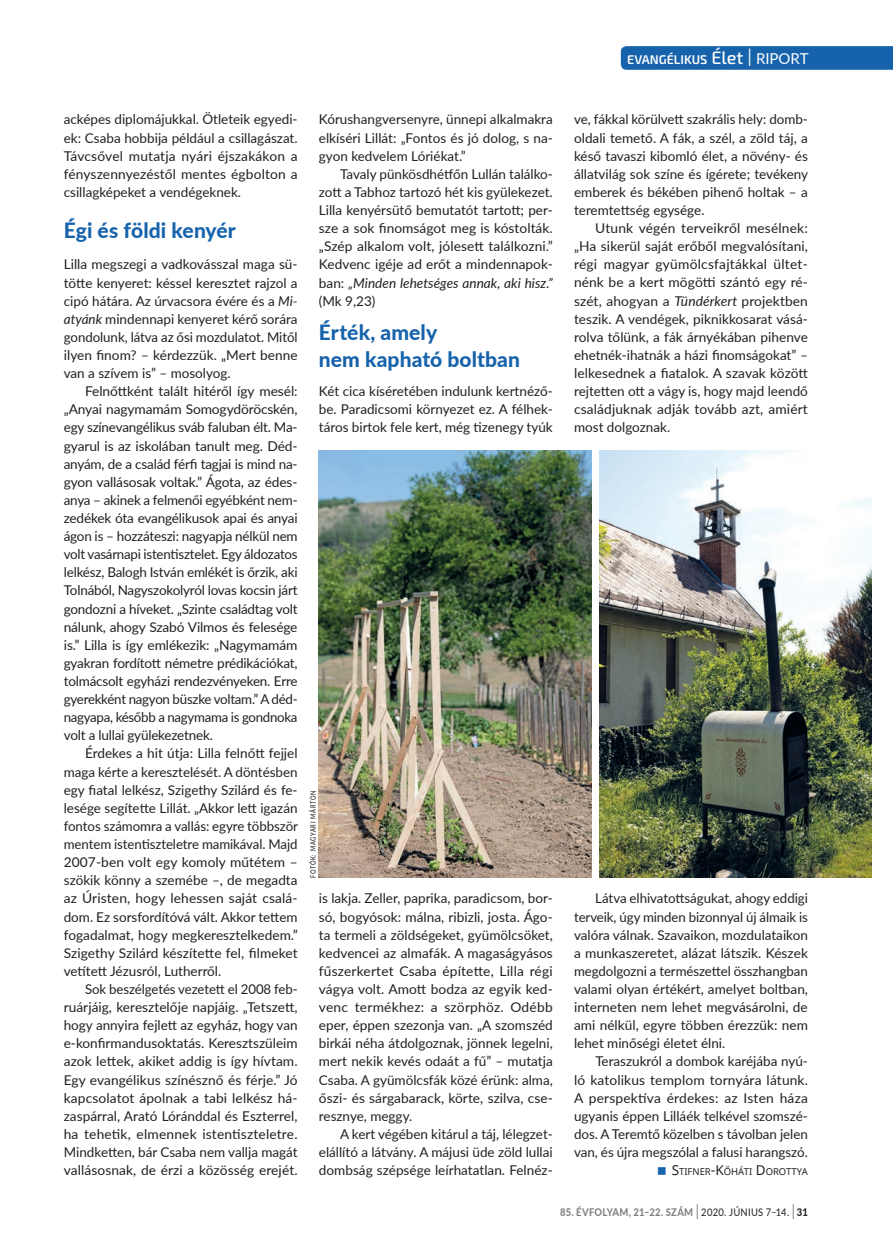
<style>
.page{position:relative;width:893px;height:1255px;background:#fff}
.page>*{position:absolute;margin:0;border:0;box-sizing:border-box;transform-origin:0 0}
.t1{font:800 21px/27px "Lato";letter-spacing:.005em;color:#1663ac}
.t2{font:13.5px/18.1px "Lato";color:#231f20;text-align:justify}
.t3{font:600 12.6px "Exo 2";color:#fff}
.t4{font:800 10.5px "Lato";letter-spacing:.025em;color:#808285;scale:.9 1}
.t5{font:9.45px "Noto Sans";color:#231f20}
.t6{font:500 7.5px "Lato";letter-spacing:.125em;color:#231f20;scale:.75 1}
.s1{font-weight:500;font-size:18px}
.s2{font-weight:300;font-size:25.2px}
.s3{font-family:"Lato";font-weight:400;font-size:15px}
.s4{font-style:italic}
.s5{font-size:13.5px}
.s6{font-weight:300;font-size:21px;color:#231f20}
.s7{font-weight:400;color:#231f20}
.s8{color:#231f20}
</style>
<div class="page">
<svg style="left:621px;top:46px;width:272px;height:24px;background:#1a65ad"></svg>
<img style="left:600px;top:450px;width:272px;height:427px">
<img style="left:319px;top:450px;width:272px;height:427px">
<p class="t3" style="left:627px;top:52px;width:183px">EVANGÉLIKUS <span class="s1">Élet</span> <span class="s2">I</span> <span class="s3">RIPORT</span></p>
<p class="t2" style="left:64px;top:110px;width:235px">acképes diplomájukkal. Ötleteik egyedi&shy;ek: Csaba hobbija például a csillagászat.<br>Távcsővel mutatja nyári éjszakákon a fényszennyezéstől mentes égbolton a csillagképeket a vendégeknek.</p>
<h1 class="t1" style="left:64px;top:215px;width:174px">Égi és földi kenyér</h1>
<p class="t2" style="left:64px;top:255px;width:235px">Lilla megszegi a vadkovásszal maga sü&shy;tötte kenyeret: késsel keresztet rajzol a cipó hátára. Az úrvacsora évére és a <span class="s4">Mi&shy;atyánk</span> mindennapi kenyeret kérő sorára gondolunk, látva az ősi mozdulatot. Mitől ilyen finom? – kérdezzük. „Mert benne van a szívem is” – mosolyog.</p>
<p class="t2" style="left:64px;top:381px;width:235px;text-indent:21px">Felnőttként talált hitéről így mesél: „Anyai nagymamám Somogydöröcskén, egy színevangélikus sváb faluban élt. Ma&shy;gyarul is az iskolában tanult meg. Déd&shy;anyám, de a család férfi tagjai is mind na&shy;gyon vallásosak voltak.” Ágota, az édes&shy;anya – akinek a felmenői egyébként nem&shy;zedékek óta evangélikusok apai és anyai ágon is – hozzáteszi: nagyapja nélkül nem volt vasárnapi istentisztelet. Egy áldozatos lelkész, Balogh István emlékét is őrzik, aki Tolnából, Nagyszokolyról lovas kocsin járt gondozni a híveket. „Szinte családtag volt nálunk, ahogy Szabó Vilmos és felesége is.” Lilla is így emlékezik: „Nagymamám gyakran fordított németre prédikációkat, tolmácsolt egyházi rendezvényeken. Erre gyerekként nagyon büszke voltam.” A déd&shy;nagyapa, később a nagymama is gondnoka volt a lullai gyülekezetnek.</p>
<p class="t2" style="left:64px;top:744px;width:236px;text-indent:21px">Érdekes a hit útja: Lilla felnőtt fejjel maga kérte a keresztelését. A döntésben egy fiatal lelkész, Szigethy Szilárd és fe&shy;lesége segítette Lillát. „Akkor lett igazán fontos számomra a vallás: egyre többször mentem istentiszteletre mamikával. Majd 2007-ben volt egy komoly műtétem – szökik könny a szemébe –, de megadta az Úristen, hogy lehessen saját csalá&shy;dom. Ez sorsfordítóvá vált. Akkor tettem fogadalmat, hogy megkeresztelkedem.” Szigethy Szilárd készítette fel, filmeket vetített Jézusról, Lutherről.</p>
<p class="t2" style="left:64px;top:979px;width:235px;text-indent:21px">Sok beszélgetés vezetett el 2008 feb&shy;ruárjáig, keresztelője napjáig. „Tetszett, hogy annyira fejlett az egyház, hogy van e-konfirmandusoktatás. Keresztszüleim azok lettek, akiket addig is így hívtam.<br>Egy evangélikus színésznő és férje.” Jó kapcsolatot ápolnak a tabi lelkész há&shy;zaspárral, Arató Lóránddal és Eszterrel, ha tehetik, elmennek istentiszteletre.<br>Mindketten, bár Csaba nem vallja magát vallásosnak, de érzi a közösség erejét.</p>
<p class="t2" style="left:319px;top:110px;width:235px">Kórushangversenyre, ünnepi alkalmakra elkíséri Lillát: „Fontos és jó dolog, s na&shy;gyon kedvelem Lóriékat.”</p>
<p class="t2" style="left:319px;top:164px;width:235px;text-indent:21px">Tavaly pünkösdhétfőn Lullán találko&shy;zott a Tabhoz tartozó hét kis gyülekezet.<br>Lilla kenyérsütő bemutatót tartott; per&shy;sze a sok finomságot meg is kóstolták. „Szép alkalom volt, jólesett találkozni.” Kedvenc igéje ad erőt a mindennapok&shy;ban: <span class="s4">„Minden lehetséges annak, aki hisz.” </span>(Mk 9,23)</p>
<h1 class="t1" style="left:319px;top:318px;width:203px">Érték, amely<br>nem kapható boltban</h1>
<p class="t2" style="left:319px;top:381px;width:235px">Két cica kíséretében indulunk kertnéző&shy;be. Paradicsomi környezet ez. A félhek&shy;táros birtok fele kert, még tizenegy tyúk</p>
<p class="t2" style="left:574px;top:110px;width:236px">ve, fákkal körülvett szakrális hely: domb&shy;oldali temető. A fák, a szél, a zöld táj, a késő tavaszi kibomló élet, a növény- és állatvilág sok színe és ígérete; tevékeny emberek és békében pihenő holtak – a teremtettség egysége.</p>
<p class="t2" style="left:574px;top:218px;width:235px;text-indent:21px">Utunk végén terveikről mesélnek: „Ha sikerül saját erőből megvalósítani, régi magyar gyümölcsfajtákkal ültet&shy;nénk be a kert mögötti szántó egy ré&shy;szét, ahogyan a <span class="s4">Tündérkert</span> projektben teszik. A vendégek, piknikkosarat vásá&shy;rolva tőlünk, a fák árnyékában pihenve ehetnék-ihatnák a házi finomságokat” – lelkesednek a fiatalok. A szavak között rejtetten ott a vágy is, hogy majd leendő családjuknak adják tovább azt, amiért most dolgoznak.</p>
<p class="t6" style="left:308px;top:878px;width:118px;rotate:-90deg">FOTÓK: MAGYARI MÁRTON</p>
<p class="t2" style="left:319px;top:888px;width:235px">is lakja. Zeller, paprika, paradicsom, bor&shy;só, bogyósok: málna, ribizli, josta. Ágo&shy;ta termeli a zöldségeket, gyümölcsöket, kedvencei az almafák. A magaságyásos fűszerkertet Csaba építette, Lilla régi vágya volt. Amott bodza az egyik ked&shy;venc termékhez: a szörphöz. Odébb eper, éppen szezonja van. „A szomszéd birkái néha átdolgoznak, jönnek legelni, mert nekik kevés odaát a fű” – mutatja Csaba. A gyümölcsfák közé érünk: alma, őszi- és sárgabarack, körte, szilva, cse&shy;resznye, meggy.</p>
<p class="t2" style="left:319px;top:1124px;width:235px;text-indent:21px">A kert végében kitárul a táj, lélegzet&shy;elállító a látvány. A májusi üde zöld lullai dombság szépsége leírhatatlan. Felnéz-</p>
<p class="t2" style="left:574px;top:888px;width:235px;text-indent:21px">Látva elhivatottságukat, ahogy eddigi terveik, úgy minden bizonnyal új álmaik is valóra válnak. Szavaikon, mozdulataikon a munkaszeretet, alázat látszik. Készek megdolgozni a természettel összhangban valami olyan értékért, amelyet boltban, interneten nem lehet megvásárolni, de ami nélkül, egyre többen érezzük: nem lehet minőségi életet élni.</p>
<p class="t2" style="left:574px;top:1051px;width:235px;text-indent:21px">Teraszukról a dombok karéjába nyú&shy;ló katolikus templom tornyára látunk.<br>A perspektíva érdekes: az Isten háza ugyanis éppen Lilláék telkével szomszé&shy;dos. A Teremtő közelben s távolban jelen van, és újra megszólal a falusi harangszó.</p>
<p class="t5" style="left:672px;top:1165px;width:138px"><span class="s5">S</span>TIFNER<span class="s5">-K</span>ŐHÁTI <span class="s5">D</span>OROTTYA</p>
<p class="t4" style="left:560px;top:1203px;width:277px">85. ÉVFOLYAM, 21–22. SZÁM <span class="s6">I</span> <span class="s7">2020. JÚNIUS 7–14.</span> <span class="s6">I</span> <span class="s8">31</span></p>
</div>
